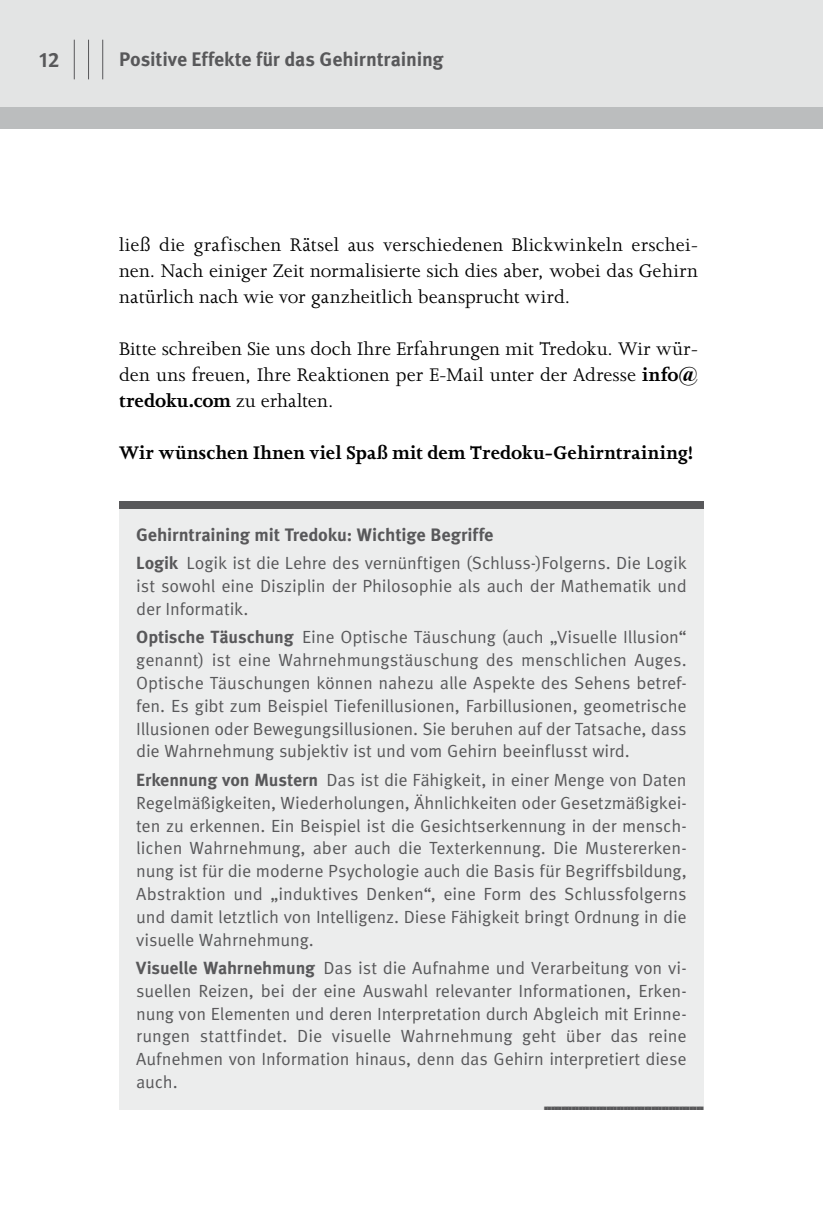
<style>
.page{position:relative;width:823px;height:1219px;background:#fff}
.page>*{position:absolute;margin:0;border:0;box-sizing:border-box;transform-origin:0 0}
._02_01b_GS___Abst_vo{font:21px/26px "Joanna MT Std";letter-spacing:.01em;color:#000;text-align:justify}
._02_01b_GS___Abst_vo-2{font:700 21px "Joanna MT Std";letter-spacing:.01em;color:#000}
.t1{font:700 20.8px "Meta Pro";color:#58585a}
._08_08_Kolumnentitel{font:700 19.6px "Meta Pro";letter-spacing:-.01em;color:#58585a}
._03_11_Kasten-UebS{font:700 18px "Meta Pro";letter-spacing:-.01em;color:#58585a}
._03_03_Kasten-GS{font:17.6px/22.8px "Meta Pro";letter-spacing:-.01em;color:#58585a;text-align:justify}
._03_10_Kastenlinie_u{font:5.6px "European Pi Std 3";color:#58585a;scale:1.05 1}
.s1{font-weight:700}
</style>
<div class="page">
<div style="left:119px;top:501px;width:584px;height:9px;background:#58585a"></div>
<div style="left:119px;top:510px;width:584px;height:594px;background:#eceded"></div>
<div style="left:119px;top:1104px;width:584px;height:6px;background:#eceded"></div>
<div style="left:0;top:0;width:822px;height:113px;background:#e3e4e4"></div>
<div style="left:0;top:108px;width:822px;height:21px;background:#bbbdbe"></div>
<hr style="left:74px;top:40px;width:1px;height:39px;background:#58585a">
<hr style="left:88px;top:40px;width:1px;height:39px;background:#58585a">
<hr style="left:102px;top:40px;width:1px;height:39px;background:#58585a">
<p class="t1" style="left:39px;top:46px;width:22px">12</p>
<p class="_08_08_Kolumnentitel" style="left:119px;top:47px;width:326px">Positive Effekte für das Gehirntraining</p>
<p class="_02_01b_GS___Abst_vo" style="left:119px;top:232px;width:580px">ließ die grafischen Rätsel aus verschiedenen Blickwinkeln erschei&shy;nen. Nach einiger Zeit normalisierte sich dies aber, wobei das Gehirn natürlich nach wie vor ganzheitlich beansprucht wird.</p>
<p class="_02_01b_GS___Abst_vo" style="left:119px;top:336px;width:580px">Bitte schreiben Sie uns doch Ihre Erfahrungen mit Tredoku. Wir wür&shy;den uns freuen, Ihre Reaktionen per E-Mail unter der Adresse <span class="s1">info@ tredoku.com</span> zu erhalten.</p>
<p class="_02_01b_GS___Abst_vo-2" style="left:119px;top:442px;width:576px">Wir wünschen Ihnen viel Spaß mit dem Tredoku-Gehirntraining!</p>
<p class="_03_11_Kasten-UebS" style="left:136px;top:523px;width:358px">Gehirntraining mit Tredoku: Wichtige Begriffe</p>
<p class="_03_03_Kasten-GS" style="left:136px;top:552px;width:551px"><span class="s1">Logik</span> Logik ist die Lehre des vernünftigen (Schluss-)Folgerns. Die Logik ist sowohl eine Disziplin der Philosophie als auch der Mathematik und der Informatik.</p>
<p class="_03_03_Kasten-GS" style="left:136px;top:626px;width:551px"><span class="s1">Optische Täuschung</span> Eine Optische Täuschung (auch „Visuelle Illusion“ genannt) ist eine Wahrnehmungstäuschung des menschlichen Auges.<br>Optische Täuschungen können nahezu alle Aspekte des Sehens betref&shy;fen. Es gibt zum Beispiel Tiefenillusionen, Farbillusionen, geometrische Illusionen oder Bewegungsillusionen. Sie beruhen auf der Tatsache, dass die Wahrnehmung subjektiv ist und vom Gehirn beeinflusst wird.</p>
<p class="_03_03_Kasten-GS" style="left:136px;top:769px;width:551px"><span class="s1">Erkennung von Mustern</span> Das ist die Fähigkeit, in einer Menge von Daten Regelmäßigkeiten, Wiederholungen, Ähnlichkeiten oder Gesetzmäßigkei&shy;ten zu erkennen. Ein Beispiel ist die Gesichtserkennung in der mensch&shy;lichen Wahrnehmung, aber auch die Texterkennung. Die Mustererken&shy;nung ist für die moderne Psychologie auch die Basis für Begriffsbildung, Abstraktion und „induktives Denken“, eine Form des Schlussfolgerns und damit letztlich von Intelligenz. Diese Fähigkeit bringt Ordnung in die visuelle Wahrnehmung.</p>
<p class="_03_03_Kasten-GS" style="left:136px;top:957px;width:551px"><span class="s1">Visuelle Wahrnehmung</span> Das ist die Aufnahme und Verarbeitung von vi&shy;suellen Reizen, bei der eine Auswahl relevanter Informationen, Erken&shy;nung von Elementen und deren Interpretation durch Abgleich mit Erinne&shy;rungen stattfindet. Die visuelle Wahrnehmung geht über das reine Aufnehmen von Information hinaus, denn das Gehirn interpretiert diese auch.</p>
<p class="_03_10_Kastenlinie_u" style="left:543px;top:1104px;width:153px">◾ ◾ ◾ ◾ ◾ ◾ ◾ ◾ ◾ ◾ ◾ ◾ ◾ ◾ ◾ ◾ ◾ ◾ ◾ ◾ ◾ ◾ ◾ ◾ ◾ ◾ ◾ ◾ ◾ ◾ ◾ ◾ ◾ ◾ ◾ ◾ ◾ ◾ ◾ ◾ ◾ ◾ ◾ ◾ ◾ ◾</p>
</div>
